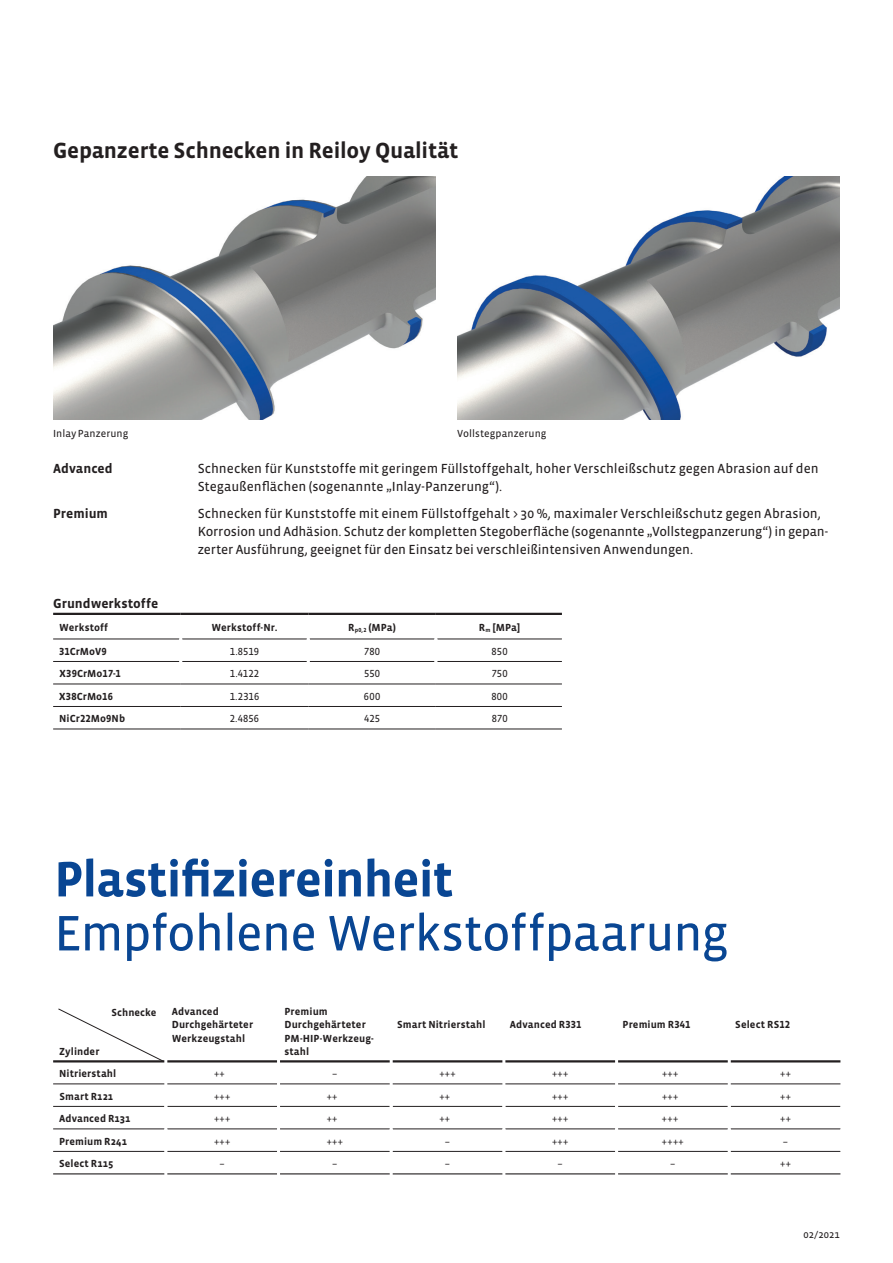
<style>
.page{position:relative;width:893px;height:1263px;background:#fff}
.page>*{position:absolute;margin:0;border:0;box-sizing:border-box;transform-origin:0 0}
.t1{font:51px "Vista Sans OT";letter-spacing:-.025em;color:#094693}
.t2{font:700 51px "Vista Sans OT";letter-spacing:-.02em;color:#094693}
.t3{font:700 22.5px "Vista Sans OT";letter-spacing:-.01em;color:#231f20}
.t4{font:13.5px/18px "Vista Sans OT";letter-spacing:-.005em;color:#231f20}
.t5{font:700 13.5px "Vista Sans OT";color:#231f20}
.t6{font:700 10.5px/13.5px "Vista Sans OT";letter-spacing:.01em;color:#231f20}
.t7{font:10.5px "Vista Sans OT";letter-spacing:.01em;color:#231f20}
.s1{color:#fff}
</style>
<div class="page">
<img style="left:53px;top:176px;width:383px;height:243px">
<img style="left:457px;top:176px;width:383px;height:243px">
<hr style="left:53px;top:639px;width:126px;height:1px;background:#231f20">
<hr style="left:182px;top:639px;width:125px;height:1px;background:#231f20">
<hr style="left:310px;top:639px;width:124px;height:1px;background:#231f20">
<hr style="left:437px;top:639px;width:125px;height:1px;background:#231f20">
<hr style="left:53px;top:661px;width:126px;height:1px;background:#231f20">
<hr style="left:182px;top:661px;width:125px;height:1px;background:#231f20">
<hr style="left:310px;top:661px;width:124px;height:1px;background:#231f20">
<hr style="left:437px;top:661px;width:125px;height:1px;background:#231f20">
<hr style="left:53px;top:684px;width:128px;height:1px;background:#231f20">
<hr style="left:181px;top:684px;width:127px;height:1px;background:#231f20">
<hr style="left:308px;top:684px;width:128px;height:1px;background:#231f20">
<hr style="left:436px;top:684px;width:126px;height:1px;background:#231f20">
<hr style="left:53px;top:706px;width:128px;height:1px;background:#231f20">
<hr style="left:181px;top:706px;width:127px;height:1px;background:#231f20">
<hr style="left:308px;top:706px;width:128px;height:1px;background:#231f20">
<hr style="left:436px;top:706px;width:126px;height:1px;background:#231f20">
<hr style="left:53px;top:729px;width:128px;height:1px;background:#231f20">
<hr style="left:181px;top:729px;width:127px;height:1px;background:#231f20">
<hr style="left:308px;top:729px;width:128px;height:1px;background:#231f20">
<hr style="left:436px;top:729px;width:126px;height:1px;background:#231f20">
<hr style="left:53px;top:613px;width:128px;height:2px;background:#231f20">
<hr style="left:181px;top:613px;width:127px;height:2px;background:#231f20">
<hr style="left:308px;top:613px;width:128px;height:2px;background:#231f20">
<hr style="left:436px;top:613px;width:126px;height:2px;background:#231f20">
<hr style="left:53px;top:1106px;width:111px;height:1px;background:#231f20">
<hr style="left:167px;top:1106px;width:110px;height:1px;background:#231f20">
<hr style="left:280px;top:1106px;width:110px;height:1px;background:#231f20">
<hr style="left:393px;top:1106px;width:109px;height:1px;background:#231f20">
<hr style="left:505px;top:1106px;width:110px;height:1px;background:#231f20">
<hr style="left:618px;top:1106px;width:110px;height:1px;background:#231f20">
<hr style="left:731px;top:1106px;width:109px;height:1px;background:#231f20">
<hr style="left:53px;top:1084px;width:111px;height:1px;background:#231f20">
<hr style="left:167px;top:1084px;width:110px;height:1px;background:#231f20">
<hr style="left:280px;top:1084px;width:110px;height:1px;background:#231f20">
<hr style="left:393px;top:1084px;width:109px;height:1px;background:#231f20">
<hr style="left:505px;top:1084px;width:110px;height:1px;background:#231f20">
<hr style="left:618px;top:1084px;width:110px;height:1px;background:#231f20">
<hr style="left:731px;top:1084px;width:109px;height:1px;background:#231f20">
<hr style="left:53px;top:1173px;width:111px;height:1px;background:#231f20">
<hr style="left:167px;top:1173px;width:110px;height:1px;background:#231f20">
<hr style="left:280px;top:1173px;width:110px;height:1px;background:#231f20">
<hr style="left:393px;top:1173px;width:109px;height:1px;background:#231f20">
<hr style="left:505px;top:1173px;width:110px;height:1px;background:#231f20">
<hr style="left:618px;top:1173px;width:110px;height:1px;background:#231f20">
<hr style="left:731px;top:1173px;width:109px;height:1px;background:#231f20">
<hr style="left:53px;top:1129px;width:111px;height:1px;background:#231f20">
<hr style="left:167px;top:1129px;width:110px;height:1px;background:#231f20">
<hr style="left:280px;top:1129px;width:110px;height:1px;background:#231f20">
<hr style="left:393px;top:1129px;width:109px;height:1px;background:#231f20">
<hr style="left:505px;top:1129px;width:110px;height:1px;background:#231f20">
<hr style="left:618px;top:1129px;width:110px;height:1px;background:#231f20">
<hr style="left:731px;top:1129px;width:109px;height:1px;background:#231f20">
<hr style="left:53px;top:1151px;width:111px;height:1px;background:#231f20">
<hr style="left:167px;top:1151px;width:110px;height:1px;background:#231f20">
<hr style="left:280px;top:1151px;width:110px;height:1px;background:#231f20">
<hr style="left:393px;top:1151px;width:109px;height:1px;background:#231f20">
<hr style="left:505px;top:1151px;width:110px;height:1px;background:#231f20">
<hr style="left:618px;top:1151px;width:110px;height:1px;background:#231f20">
<hr style="left:731px;top:1151px;width:109px;height:1px;background:#231f20">
<hr style="left:53px;top:1060px;width:111px;height:2px;background:#231f20">
<hr style="left:167px;top:1060px;width:110px;height:2px;background:#231f20">
<hr style="left:280px;top:1060px;width:110px;height:2px;background:#231f20">
<hr style="left:393px;top:1060px;width:109px;height:2px;background:#231f20">
<hr style="left:505px;top:1060px;width:110px;height:2px;background:#231f20">
<hr style="left:618px;top:1060px;width:110px;height:2px;background:#231f20">
<hr style="left:731px;top:1060px;width:109px;height:2px;background:#231f20">
<svg style="left:58px;top:1008px;width:106px;height:53px"></svg>
<h2 class="t3" style="left:53px;top:139px;width:407px">Gepanzerte Schnecken in Reiloy Qualität</h2>
<p class="t7" style="left:53px;top:428px;width:77px">Inlay Panzerung</p>
<p class="t7" style="left:457px;top:428px;width:91px">Vollstegpanzerung</p>
<p class="t5" style="left:53px;top:462px;width:61px">Advanced</p>
<p class="t4" style="left:198px;top:460px;width:622px">Schnecken für Kunststoffe mit geringem Füllstoffgehalt, hoher Verschleißschutz gegen Abrasion auf den<br>Stegaußenflächen (sogenannte „Inlay-Panzerung“).</p>
<p class="t5" style="left:53px;top:507px;width:56px">Premium</p>
<p class="t4" style="left:198px;top:505px;width:632px">Schnecken für Kunststoffe mit einem Füllstoffgehalt &gt; 30 %, maximaler Verschleißschutz gegen Abrasion,<br>Korrosion und Adhäsion. Schutz der kompletten Stegoberfläche (sogenannte „Vollstegpanzerung“) in gepan&shy;zerter Ausführung, geeignet für den Einsatz bei verschleißintensiven Anwendungen.</p>
<p class="t5" style="left:53px;top:596px;width:107px">Grundwerkstoffe</p>
<p class="t6" style="left:59px;top:621px;width:50px">Werkstoff</p>
<p class="t6" style="left:212px;top:621px;width:67px">Werkstoff-Nr.</p>
<p class="t6" style="left:348px;top:621px;width:49px">R<sub>p0,2</sub> (MPa)</p>
<p class="t6" style="left:479px;top:621px;width:43px">R<sub>m</sub> [MPa]</p>
<p class="t6" style="left:59px;top:645px;width:49px">31CrMoV9</p>
<p class="t7" style="left:230px;top:646px;width:31px">1.8519</p>
<p class="t7" style="left:364px;top:646px;width:18px">780</p>
<p class="t7" style="left:492px;top:646px;width:18px">850</p>
<p class="t6" style="left:60px;top:667px;width:63px">X39CrMo17-1</p>
<p class="t7" style="left:230px;top:668px;width:31px">1.4122</p>
<p class="t7" style="left:364px;top:668px;width:17px">550</p>
<p class="t7" style="left:492px;top:668px;width:17px">750</p>
<p class="t6" style="left:59px;top:690px;width:55px">X38CrMo16</p>
<p class="t7" style="left:230px;top:691px;width:31px">1.2316</p>
<p class="t7" style="left:364px;top:691px;width:18px">600</p>
<p class="t7" style="left:491px;top:691px;width:18px">800</p>
<p class="t6" style="left:59px;top:712px;width:67px">NiCr22Mo9Nb</p>
<p class="t7" style="left:230px;top:713px;width:31px">2.4856</p>
<p class="t7" style="left:364px;top:713px;width:17px">425</p>
<p class="t7" style="left:492px;top:713px;width:17px">870</p>
<h1 class="t2" style="left:54px;top:853px;width:401px">Plastifiziereinheit</h1>
<h1 class="t1" style="left:54px;top:907px;width:676px">Empfohlene Werkstoffpaarung</h1>
<p class="t6" style="left:59px;top:1045px;width:42px">Zylinder</p>
<p class="t6" style="left:112px;top:1006px;width:46px">Schnecke</p>
<p class="t6" style="left:172px;top:1005px;width:83px">Advanced<br>Durchgehärteter<br>Werkzeugstahl</p>
<p class="t6" style="left:285px;top:1005px;width:91px">Premium<br>Durchgehärteter<br>PM-HIP-Werkzeug&shy;stahl</p>
<p class="t6" style="left:397px;top:1018px;width:90px">Smart Nitrierstahl</p>
<p class="t6" style="left:510px;top:1018px;width:73px">Advanced R331</p>
<p class="t6" style="left:623px;top:1018px;width:69px">Premium R341</p>
<p class="t6" style="left:735px;top:1018px;width:56px">Select RS12</p>
<p class="t6" style="left:59px;top:1067px;width:59px">Nitrierstahl</p>
<p class="t7" style="left:214px;top:1068px;width:18px">++<span class="s1">+</span></p>
<p class="t7" style="left:332px;top:1068px;width:7px">–</p>
<p class="t7" style="left:439px;top:1068px;width:18px">+++</p>
<p class="t7" style="left:552px;top:1068px;width:18px">+++</p>
<p class="t7" style="left:662px;top:1068px;width:23px">+++<span class="s1">+</span></p>
<p class="t7" style="left:780px;top:1068px;width:12px">++</p>
<p class="t6" style="left:60px;top:1089px;width:55px">Smart R121</p>
<p class="t7" style="left:214px;top:1091px;width:18px">+++</p>
<p class="t7" style="left:327px;top:1091px;width:18px">++<span class="s1">+</span></p>
<p class="t7" style="left:439px;top:1091px;width:18px">++<span class="s1">+</span></p>
<p class="t7" style="left:552px;top:1091px;width:18px">+++</p>
<p class="t7" style="left:662px;top:1091px;width:23px">+++<span class="s1">+</span></p>
<p class="t7" style="left:780px;top:1091px;width:12px">++</p>
<p class="t6" style="left:59px;top:1112px;width:73px">Advanced R131</p>
<p class="t7" style="left:214px;top:1113px;width:18px">+++</p>
<p class="t7" style="left:327px;top:1113px;width:18px">++<span class="s1">+</span></p>
<p class="t7" style="left:439px;top:1113px;width:18px">++<span class="s1">+</span></p>
<p class="t7" style="left:552px;top:1113px;width:18px">+++</p>
<p class="t7" style="left:662px;top:1113px;width:23px">+++<span class="s1">+</span></p>
<p class="t7" style="left:780px;top:1113px;width:12px">++</p>
<p class="t6" style="left:59px;top:1134px;width:69px">Premium R241</p>
<p class="t7" style="left:214px;top:1136px;width:18px">+++</p>
<p class="t7" style="left:327px;top:1136px;width:18px">+++</p>
<p class="t7" style="left:445px;top:1136px;width:7px">–</p>
<p class="t7" style="left:552px;top:1136px;width:18px">+++</p>
<p class="t7" style="left:662px;top:1136px;width:23px">++++</p>
<p class="t7" style="left:783px;top:1136px;width:7px">–</p>
<p class="t6" style="left:59px;top:1157px;width:56px">Select R115</p>
<p class="t7" style="left:219px;top:1158px;width:7px">–</p>
<p class="t7" style="left:332px;top:1158px;width:7px">–</p>
<p class="t7" style="left:445px;top:1158px;width:7px">–</p>
<p class="t7" style="left:558px;top:1158px;width:7px">–</p>
<p class="t7" style="left:670px;top:1158px;width:7px">–</p>
<p class="t7" style="left:780px;top:1158px;width:12px">++</p>
<p class="t7" style="left:804px;top:1229px;width:38px">02/2021</p>
</div>
